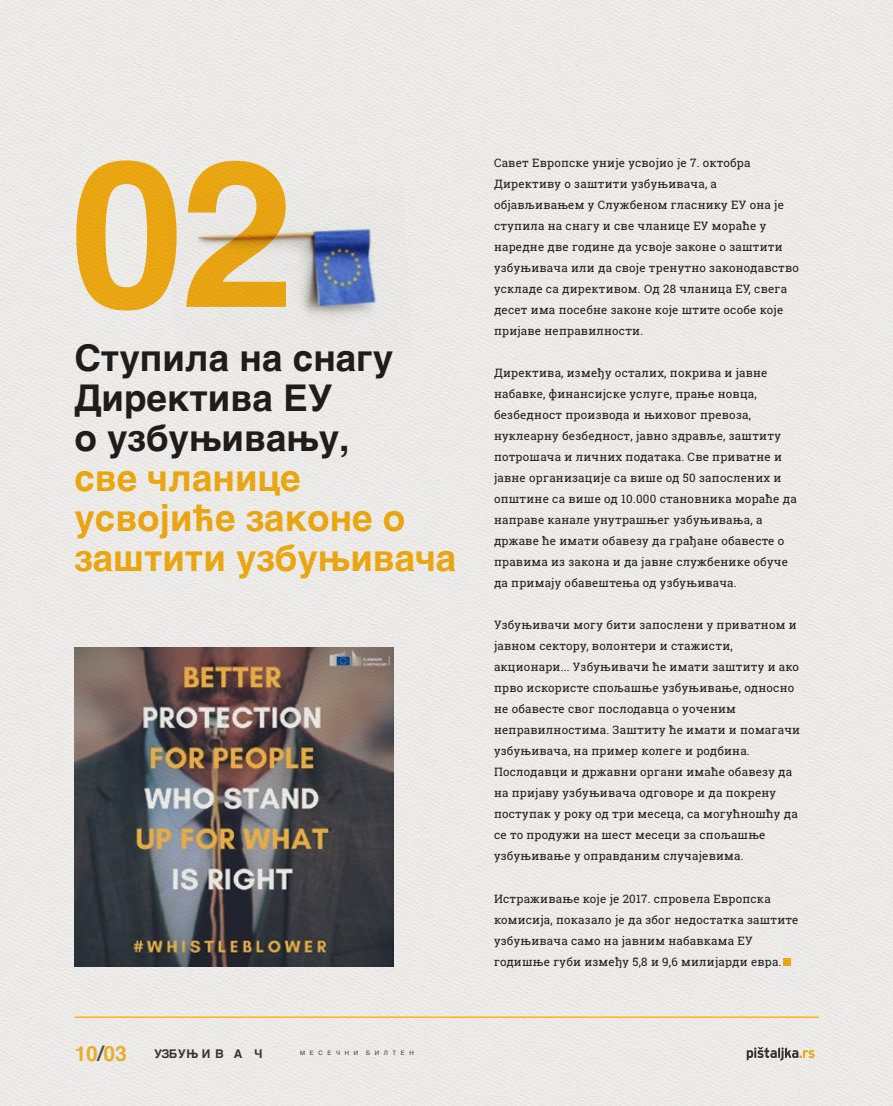
<style>
.page{position:relative;width:893px;height:1106px;background:#ebeae7}
.page>*{position:absolute;margin:0;border:0;box-sizing:border-box;transform-origin:0 0}
.t1{font:700 205.35px "Helvetica";color:#fdb515}
.t2{font:700 36.9px/39.9px "Helvetica";color:#fdb515}
.t3{font:700 36.9px/39.9px "Helvetica";color:#231f20}
.t4{font:700 21px "Helvetica";color:#fdb515}
.t5{font:700 12px "Helvetica";letter-spacing:-.01em;color:#231f20}
.t6{font:11.55px/21px "Roboto Slab";letter-spacing:.02em;color:#231f20}
.t7{font:6px "Helvetica";color:#231f20}
.s1{color:#414042}
</style>
<div class="page">
<svg style="left:747px;top:1047px;width:67px;height:13px"></svg>
<hr style="left:75px;top:1016px;width:744px;height:2px;background:#fdb515">
<img style="left:74px;top:647px;width:319px;height:319px">
<img style="left:166px;top:185px;width:247px;height:180px">
<div style="left:783px;top:958px;width:8px;height:8px;background:#e9a613"></div>
<h1 class="t1" style="left:70px;top:69px;width:226px">02</h1>
<h2 class="t3" style="left:74px;top:338px;width:320px">Ступила на снагу<br>Директива ЕУ<br>о узбуњивању,</h2>
<h2 class="t2" style="left:74px;top:458px;width:383px">све чланице усвојиће законе о заштити узбуњивача</h2>
<h3 class="t4" style="left:74px;top:1036px;width:54px">10<span class="s1">/</span>03</h3>
<p class="t5" style="left:154px;top:1044px;width:110px">УЗБУЊ И В А Ч</p>
<p class="t7" style="left:300px;top:1048px;width:59px">М Е С Е Ч Н И</p>
<p class="t7" style="left:366px;top:1048px;width:49px">Б И Л Т Е Н</p>
<p class="t6" style="left:494px;top:152px;width:306px">Савет Европске уније усвојио је 7. октобра Директиву о заштити узбуњивача, а објављивањем у Службеном гласнику ЕУ она је ступила на снагу и све чланице ЕУ мораће у наредне две године да усвоје законе о заштити узбуњивача или да своје тренутно законодавство ускладе са директивом. Од 28 чланица ЕУ, свега десет има посебне законе које штите особе које пријаве неправилности.</p>
<p class="t6" style="left:494px;top:362px;width:304px">Директива, између осталих, покрива и јавне набавке, финансијске услуге, прање новца, безбедност производа и њиховог превоза, нуклеарну безбедност, јавно здравље, заштиту потрошача и личних података. Све приватне и јавне организације са више од 50 запослених и општине са више од 10.000 становника мораће да направе канале унутрашњег узбуњивања, а државе ће имати обавезу да грађане обавесте о правима из закона и да јавне службенике обуче да примају обавештења од узбуњивача.</p>
<p class="t6" style="left:494px;top:614px;width:308px">Узбуњивачи могу бити запослени у приватном и јавном сектору, волонтери и стажисти, акционари... Узбуњивачи ће имати заштиту и ако прво искористе спољашње узбуњивање, односно не обавесте свог послодавца о уоченим неправилностима. Заштиту ће имати и помагачи узбуњивача, на пример колеге и родбина.<br>Послодавци и државни органи имаће обавезу да на пријаву узбуњивача одговоре и да покрену поступак у року од три месеца, са могућношћу да се то продужи на шест месеци за спољашње узбуњивање у оправданим случајевима.</p>
<p class="t6" style="left:494px;top:887px;width:306px">Истраживање које је 2017. спровела Европска комисија, показало је да због недостатка заштите узбуњивача само на јавним набавкама ЕУ годишње губи између 5,8 и 9,6 милијарди евра.</p>
</div>
